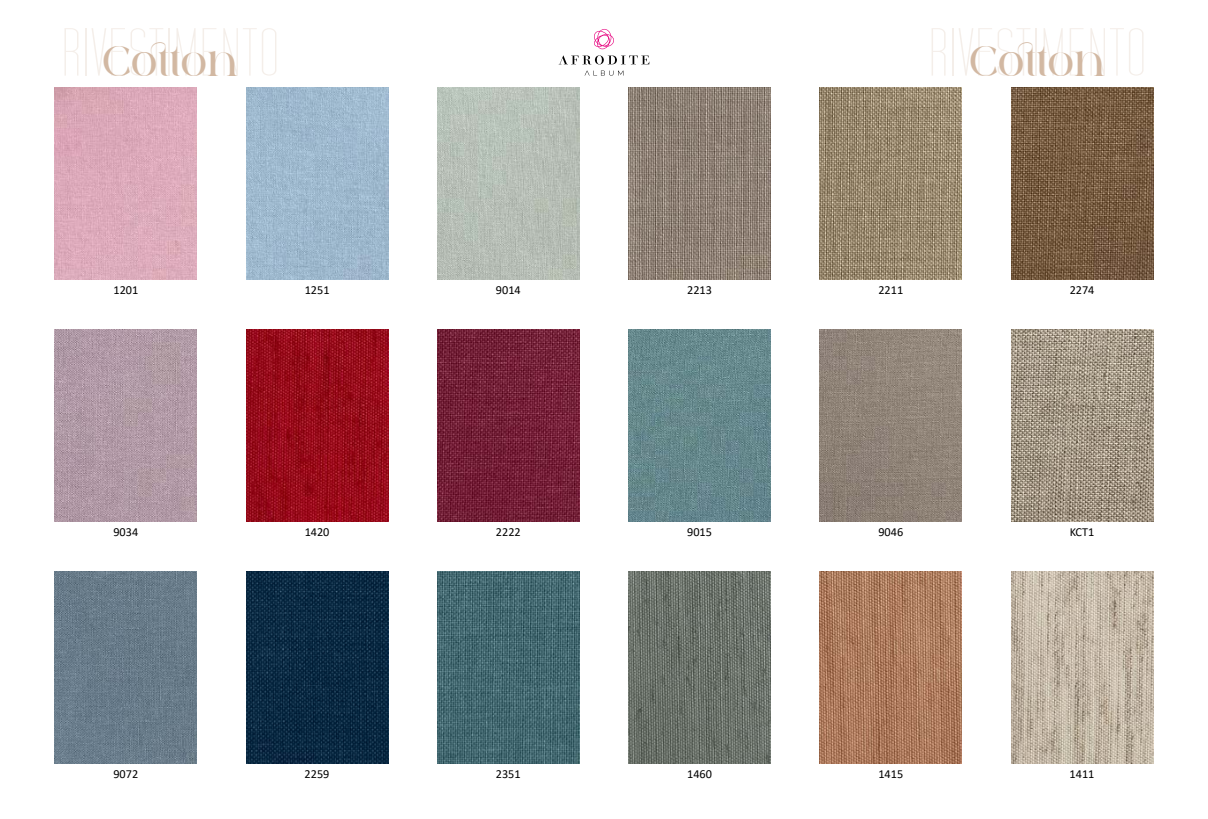
<style>
.page{position:relative;width:1208px;height:819px;background:#fff}
.page>*{position:absolute;margin:0;border:0;box-sizing:border-box;transform-origin:0 0}
.t1{font:68.77px "Tall Films Expanded";color:#d2b8a2}
.t2{font:34.91px "against";color:#d2b8a2}
.t3{font:12.25px "Calibri";color:#000}
</style>
<div class="page">
<svg style="left:559px;top:55px;width:90px;height:9px"></svg>
<svg style="left:594px;top:29px;width:20px;height:20px"></svg>
<svg style="left:585px;top:71px;width:38px;height:5px"></svg>
<img style="left:437px;top:571px;width:142px;height:192px">
<img style="left:246px;top:571px;width:142px;height:192px">
<img style="left:55px;top:571px;width:142px;height:192px">
<img style="left:437px;top:329px;width:142px;height:192px">
<img style="left:55px;top:329px;width:142px;height:192px">
<img style="left:437px;top:87px;width:142px;height:192px">
<img style="left:1011px;top:329px;width:142px;height:192px">
<img style="left:820px;top:329px;width:142px;height:192px">
<img style="left:629px;top:329px;width:142px;height:192px">
<img style="left:1011px;top:87px;width:142px;height:192px">
<img style="left:629px;top:87px;width:142px;height:192px">
<img style="left:820px;top:87px;width:142px;height:192px">
<img style="left:629px;top:571px;width:142px;height:192px">
<img style="left:246px;top:329px;width:142px;height:192px">
<img style="left:820px;top:571px;width:142px;height:192px">
<img style="left:1011px;top:571px;width:142px;height:192px">
<img style="left:246px;top:87px;width:142px;height:192px">
<img style="left:55px;top:87px;width:142px;height:192px">
<h1 class="t1" style="left:61px;top:21px;width:220px">RIVESTIMENTO</h1>
<h2 class="t2" style="left:102px;top:37px;width:138px">COTTON</h2>
<h1 class="t1" style="left:928px;top:21px;width:220px">RIVESTIMENTO</h1>
<h2 class="t2" style="left:969px;top:37px;width:138px">COTTON</h2>
<p class="t3" style="left:113px;top:281px;width:26px">1201</p>
<p class="t3" style="left:305px;top:281px;width:26px">1251</p>
<p class="t3" style="left:496px;top:281px;width:26px">9014</p>
<p class="t3" style="left:687px;top:281px;width:26px">2213</p>
<p class="t3" style="left:878px;top:281px;width:26px">2211</p>
<p class="t3" style="left:1070px;top:281px;width:26px">2274</p>
<p class="t3" style="left:113px;top:523px;width:26px">9034</p>
<p class="t3" style="left:305px;top:523px;width:26px">1420</p>
<p class="t3" style="left:496px;top:523px;width:26px">2222</p>
<p class="t3" style="left:687px;top:523px;width:26px">9015</p>
<p class="t3" style="left:878px;top:523px;width:26px">9046</p>
<p class="t3" style="left:1070px;top:523px;width:26px">KCT1</p>
<p class="t3" style="left:113px;top:765px;width:26px">9072</p>
<p class="t3" style="left:305px;top:765px;width:26px">2259</p>
<p class="t3" style="left:496px;top:765px;width:26px">2351</p>
<p class="t3" style="left:687px;top:765px;width:26px">1460</p>
<p class="t3" style="left:878px;top:765px;width:26px">1415</p>
<p class="t3" style="left:1070px;top:765px;width:26px">1411</p>
</div>
